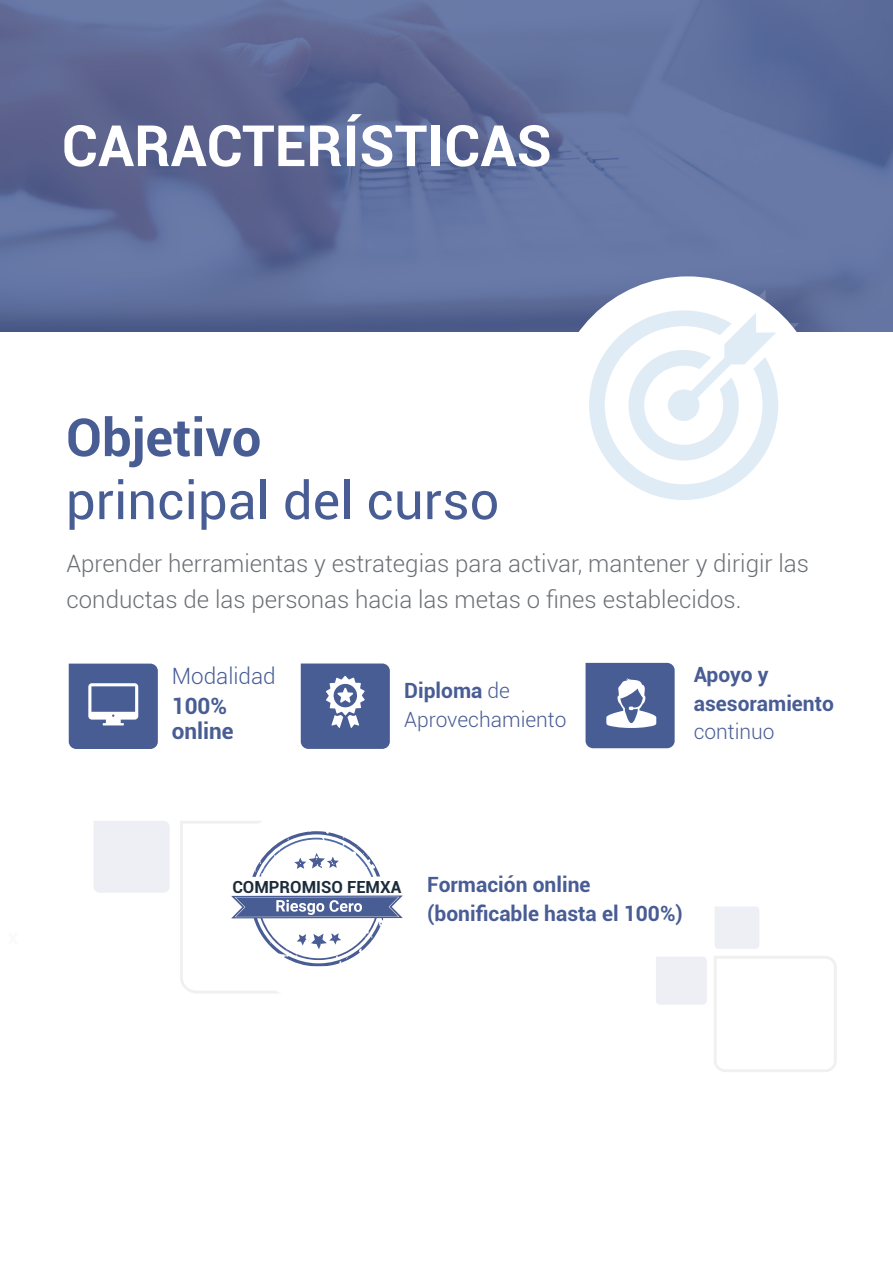
<style>
.page{position:relative;width:893px;height:1263px;background:#fff}
.page>*{position:absolute;margin:0;border:0;box-sizing:border-box;transform-origin:0 0}
.t1{font:700 57px "Roboto";color:#fff}
.t2{font:52.5px "Roboto";color:#495d95}
.t3{font:700 52.5px "Roboto";color:#495d95}
.t4{font:300 24px/36px "Roboto";color:#6c7075}
.t5{font:700 22.5px "Roboto";color:#495d95}
.t6{font:300 22.5px "Roboto";color:#495d95}
.t7{font:700 21px "Roboto";color:#495d95}
.t8{font:300 21px/28.5px "Roboto";color:#495d95}
.t9{font:700 16.65px "Roboto";color:#1c2b3b}
.s1{font-weight:700}
</style>
<div class="page">
<svg style="left:0;top:0;width:893px;height:332px;background:#5f6d9b"></svg>
<svg style="left:69px;top:664px;width:89px;height:85px;background:#5d6ea0"></svg>
<svg style="left:586px;top:663px;width:89px;height:85px;background:#6374a4"></svg>
<svg style="left:301px;top:663px;width:89px;height:86px;background:#6072a2"></svg>
<svg style="left:656px;top:907px;width:181px;height:165px"></svg>
<div style="left:553px;top:276px;width:269px;height:270px;background:#fff;border-radius:50%"></div>
<svg style="left:589px;top:290px;width:210px;height:210px"></svg>
<div style="left:668px;top:389px;width:31px;height:32px;background:#e0ecf5;border-radius:50%"></div>
<div style="left:94px;top:821px;width:76px;height:72px;background:#edeff4"></div>
<svg style="left:180px;top:821px;width:223px;height:172px"></svg>
<p class="t1" style="left:62px;top:106px;width:492px">CARACTERÍSTICAS</p>
<p class="t3" style="left:66px;top:400px;width:197px">Objetivo</p>
<p class="t2" style="left:66px;top:464px;width:435px">principal del curso</p>
<p class="t4" style="left:67px;top:545px;width:744px">Aprender herramientas y estrategias para activar, mantener y dirigir las conductas de las personas hacia las metas o fines establecidos.</p>
<p class="t6" style="left:172px;top:660px;width:105px">Modalidad</p>
<p class="t5" style="left:172px;top:690px;width:57px">100%</p>
<p class="t5" style="left:172px;top:715px;width:63px">online</p>
<p class="t8" style="left:404px;top:676px;width:164px"><span class="s1">Diploma</span> de<br>Aprovechamiento</p>
<p class="t7" style="left:694px;top:660px;width:76px">Apoyo y</p>
<p class="t7" style="left:694px;top:689px;width:142px">asesoramiento</p>
<p class="t8" style="left:694px;top:717px;width:82px">continuo</p>
<p class="t9" style="left:232px;top:875px;width:171px">COMPROMISO FEMXA</p>
<p class="t7" style="left:427px;top:870px;width:165px">Formación online</p>
<p class="t7" style="left:427px;top:898px;width:257px">(bonificable hasta el 100%)</p>
</div>
